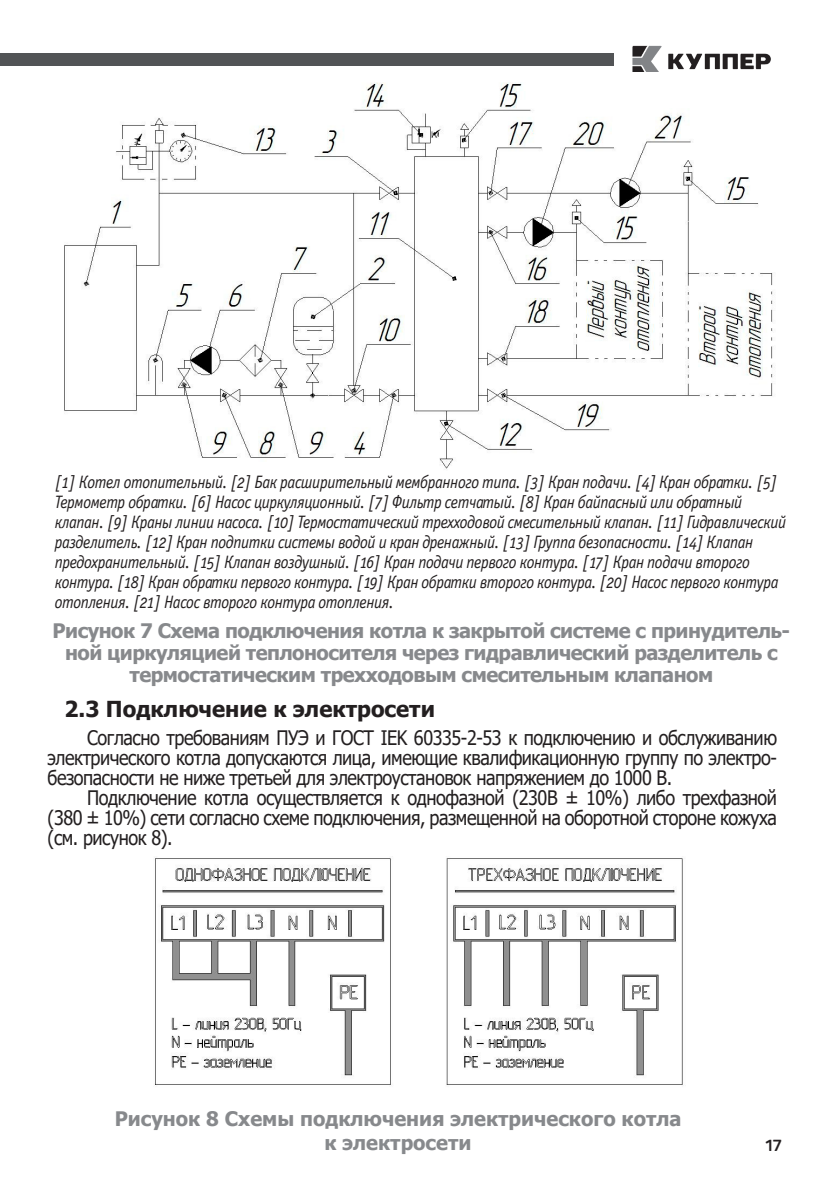
<style>
.page{position:relative;width:840px;height:1191px;background:#fff}
.page>*{position:absolute;margin:0;border:0;box-sizing:border-box;transform-origin:0 0}
.t1{font:700 22px "Tahoma";color:#231f20}
.t2{font:20px/20px "Tahoma";letter-spacing:-.025em;color:#231f20;text-align:justify;scale:.9 1}
.t3{font:700 20px/22px "Tahoma";letter-spacing:-.025em;color:#87898c;text-align:center}
.t4{font:700 20px "Tahoma";color:#87898c}
.t5{font:italic 18px/20px "Officina Sans Book OSC";letter-spacing:-.025em;color:#231f20;scale:.9 1}
.t6{font:16px "Panton Trial Bold";color:#231f20}
</style>
<div class="page">
<div style="left:0;top:53px;width:613px;height:13px;background:#525456"></div>
<img style="left:632px;top:45px;width:139px;height:27px">
<img style="left:64px;top:82px;width:709px;height:387px">
<img style="left:155px;top:858px;width:528px;height:227px">
<p class="t5" style="left:55px;top:472px;width:804px">[1] Котел отопительный. [2] Бак расширительный мембранного типа. [3] Кран подачи. [4] Кран обратки. [5]</p>
<p class="t5" style="left:55px;top:492px;width:813px">Термометр обратки. [6] Насос циркуляционный. [7] Фильтр сетчатый. [8] Кран байпасный или обратный клапан. [9] Краны линии насоса. [10] Термостатический трехходовой смесительный клапан. [11] Гидравлический разделитель. [12] Кран подпитки системы водой и кран дренажный. [13] Группа безопасности. [14] Клапан предохранительный. [15] Клапан воздушный. [16] Кран подачи первого контура. [17] Кран подачи второго контура. [18] Кран обратки первого контура. [19] Кран обратки второго контура. [20] Насос первого контура отопления. [21] Насос второго контура отопления.</p>
<p class="t3" style="left:52px;top:620px;width:738px">Рисунок 7 Схема подключения котла к закрытой системе с принудитель&shy;ной циркуляцией теплоносителя через гидравлический разделитель с термостатическим трехходовым смесительным клапаном</p>
<p class="t1" style="left:65px;top:693px;width:372px">2.3 Подключение к электросети</p>
<p class="t2" style="left:47px;top:729px;width:811px;text-indent:40px">Согласно требованиям ПУЭ и ГОСТ IEK 60335-2-53 к подключению и обслуживанию электрического котла допускаются лица, имеющие квалификационную группу по электро&shy;безопасности не ниже третьей для электроустановок напряжением до 1000 В.</p>
<p class="t2" style="left:47px;top:789px;width:811px;text-indent:40px">Подключение котла осуществляется к однофазной (230В ± 10%) либо трехфазной (380 ± 10%) сети согласно схеме подключения, размещенной на оборотной стороне кожуха (см. рисунок 8).</p>
<p class="t4" style="left:115px;top:1104px;width:568px">Рисунок 8 Схемы подключения электрического котла</p>
<p class="t4" style="left:324px;top:1128px;width:148px">к электросети</p>
<p class="t6" style="left:765px;top:1136px;width:18px">17</p>
</div>
